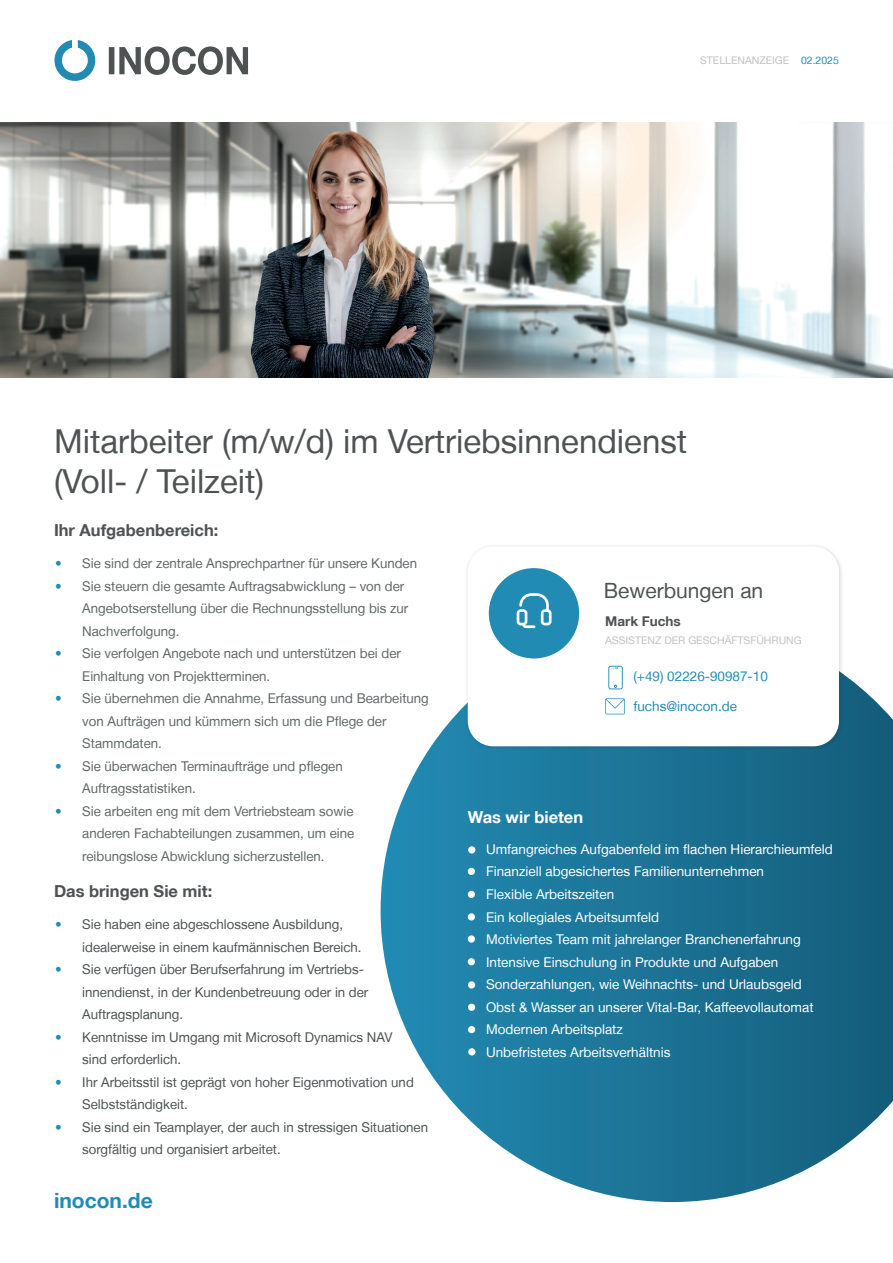
<style>
.page{position:relative;width:893px;height:1263px;background:#fff}
.page>*{position:absolute;margin:0;border:0;box-sizing:border-box;transform-origin:0 0}
.t1{font:33px/39.6px "Helvetica Neue LT";color:#4e5253}
.t2{font:21px "Helvetica Neue LT";color:#4e5253}
.t3{font:700 21px "Helvetica Neue LT";color:#228bb4}
.t4{font:700 16.5px "Helvetica Neue LT";color:#4e5253}
.t5{font:700 16.5px "Helvetica Neue LT";color:#fff}
.t6{font:13.5px/22.5px "Helvetica Neue LT";color:#626767}
.t7{font:13.5px/22.5px "Helvetica Neue LT";color:#4e5253}
.t8{font:13.5px/22.5px "Helvetica Neue LT";color:#fff}
.t9{font:13.5px "Helvetica Neue LT";color:#228bb4}
.t10{font:700 13.5px "Helvetica Neue LT";color:#4e5253}
.t11{font:10.5px "Helvetica Neue LT";color:#c2c2c2}
.s1{color:#228bb4}
</style>
<div class="page">
<svg style="left:381px;top:675px;width:512px;height:527px;background:#3b86a4"></svg>
<div style="left:468px;top:846px;width:7px;height:7px;background:#fff;border-radius:50%"></div>
<div style="left:468px;top:868px;width:7px;height:7px;background:#fff;border-radius:50%"></div>
<div style="left:468px;top:891px;width:7px;height:7px;background:#fff;border-radius:50%"></div>
<div style="left:468px;top:913px;width:7px;height:7px;background:#fff;border-radius:50%"></div>
<div style="left:468px;top:935px;width:7px;height:8px;background:#fff;border-radius:50%"></div>
<div style="left:468px;top:958px;width:7px;height:7px;background:#fff;border-radius:50%"></div>
<div style="left:468px;top:981px;width:7px;height:7px;background:#fff;border-radius:50%"></div>
<div style="left:468px;top:1004px;width:7px;height:7px;background:#fff;border-radius:50%"></div>
<div style="left:468px;top:1026px;width:7px;height:7px;background:#fff;border-radius:50%"></div>
<div style="left:464px;top:543px;width:381px;height:209px;background:#231f20;opacity:.2"></div>
<div style="left:468px;top:546px;width:371px;height:200px;background:#fff;border-radius:26px"></div>
<div style="left:489px;top:568px;width:90px;height:90px;background:#228bb4;border-radius:50%"></div>
<svg style="left:517px;top:593px;width:34px;height:35px"></svg>
<svg style="left:608px;top:666px;width:15px;height:23px"></svg>
<svg style="left:605px;top:698px;width:20px;height:16px"></svg>
<svg style="left:54px;top:40px;width:41px;height:41px"></svg>
<svg style="left:109px;top:46px;width:139px;height:29px"></svg>
<img style="left:0;top:122px;width:893px;height:255px">
<div style="left:468px;top:1048px;width:7px;height:7px;background:#fff;border-radius:50%"></div>
<p class="t11" style="left:700px;top:54px;width:140px">STELLENANZEIGE <span class="s1">02.2025</span></p>
<h1 class="t1" style="left:54px;top:421px;width:635px">Mitarbeiter (m/w/d) im Vertriebsinnendienst (Voll- / Teilzeit)</h1>
<p class="t4" style="left:54px;top:520px;width:166px">Ihr Aufgabenbereich:</p>
<p class="t6" style="left:55px;top:552px;width:363px"><span class="s1">•</span> Sie sind der zentrale Ansprechpartner für unsere Kunden</p>
<p class="t6" style="left:82px;top:574px;width:327px;text-indent:-27px"><span class="s1">•</span> Sie steuern die gesamte Auftragsabwicklung – von der<br>Angebotserstellung über die Rechnungsstellung bis zur<br>Nachverfolgung.</p>
<p class="t6" style="left:82px;top:642px;width:320px;text-indent:-27px"><span class="s1">•</span> Sie verfolgen Angebote nach und unterstützen bei der<br>Einhaltung von Projektterminen.</p>
<p class="t6" style="left:82px;top:687px;width:348px;text-indent:-27px"><span class="s1">•</span> Sie übernehmen die Annahme, Erfassung und Bearbeitung von Aufträgen und kümmern sich um die Pflege der<br>Stammdaten.</p>
<p class="t6" style="left:82px;top:754px;width:262px;text-indent:-27px"><span class="s1">•</span> Sie überwachen Terminaufträge und pflegen<br>Auftragsstatistiken.</p>
<p class="t6" style="left:82px;top:799px;width:274px;text-align:justify;text-indent:-27px"><span class="s1">•</span> Sie arbeiten eng mit dem Vertriebsteam sowie anderen Fachabteilungen zusammen, um eine reibungslose Abwicklung sicherzustellen.</p>
<p class="t4" style="left:54px;top:881px;width:160px">Das bringen Sie mit:</p>
<p class="t7" style="left:82px;top:913px;width:281px;text-indent:-27px"><span class="s1">•</span> Sie haben eine abgeschlossene Ausbildung, idealerweise in einem kaufmännischen Bereich.</p>
<p class="t7" style="left:82px;top:958px;width:288px;text-indent:-27px"><span class="s1">•</span> Sie verfügen über Berufserfahrung im Vertriebs&shy;innendienst, in der Kundenbetreuung oder in der<br>Auftragsplanung.</p>
<p class="t7" style="left:82px;top:1025px;width:312px;text-indent:-27px"><span class="s1">•</span> Kenntnisse im Umgang mit Microsoft Dynamics NAV sind erforderlich.</p>
<p class="t7" style="left:82px;top:1070px;width:333px;text-indent:-27px"><span class="s1">•</span> Ihr Arbeitsstil ist geprägt von hoher Eigenmotivation und<br>Selbstständigkeit.</p>
<p class="t7" style="left:82px;top:1115px;width:347px;text-indent:-27px"><span class="s1">•</span> Sie sind ein Teamplayer, der auch in stressigen Situationen sorgfältig und organisiert arbeitet.</p>
<h2 class="t3" style="left:54px;top:1187px;width:100px">inocon.de</h2>
<h2 class="t2" style="left:604px;top:578px;width:161px">Bewerbungen an</h2>
<p class="t10" style="left:605px;top:612px;width:77px">Mark Fuchs</p>
<p class="t11" style="left:605px;top:634px;width:198px">ASSISTENZ DER GESCHÄFTSFÜHRUNG</p>
<p class="t9" style="left:633px;top:668px;width:136px">(+49) 02226-90987-10</p>
<p class="t9" style="left:633px;top:698px;width:105px">fuchs@inocon.de</p>
<p class="t5" style="left:468px;top:807px;width:117px">Was wir bieten</p>
<p class="t8" style="left:486px;top:838px;width:348px">Umfangreiches Aufgabenfeld im flachen Hierarchieumfeld Finanziell abgesichertes Familienunternehmen<br>Flexible Arbeitszeiten<br>Ein kollegiales Arbeitsumfeld<br>Motiviertes Team mit jahrelanger Branchenerfahrung Intensive Einschulung in Produkte und Aufgaben Sonderzahlungen, wie Weihnachts- und Urlaubsgeld Obst &amp; Wasser an unserer Vital-Bar, Kaffeevollautomat Modernen Arbeitsplatz<br>Unbefristetes Arbeitsverhältnis</p>
</div>
